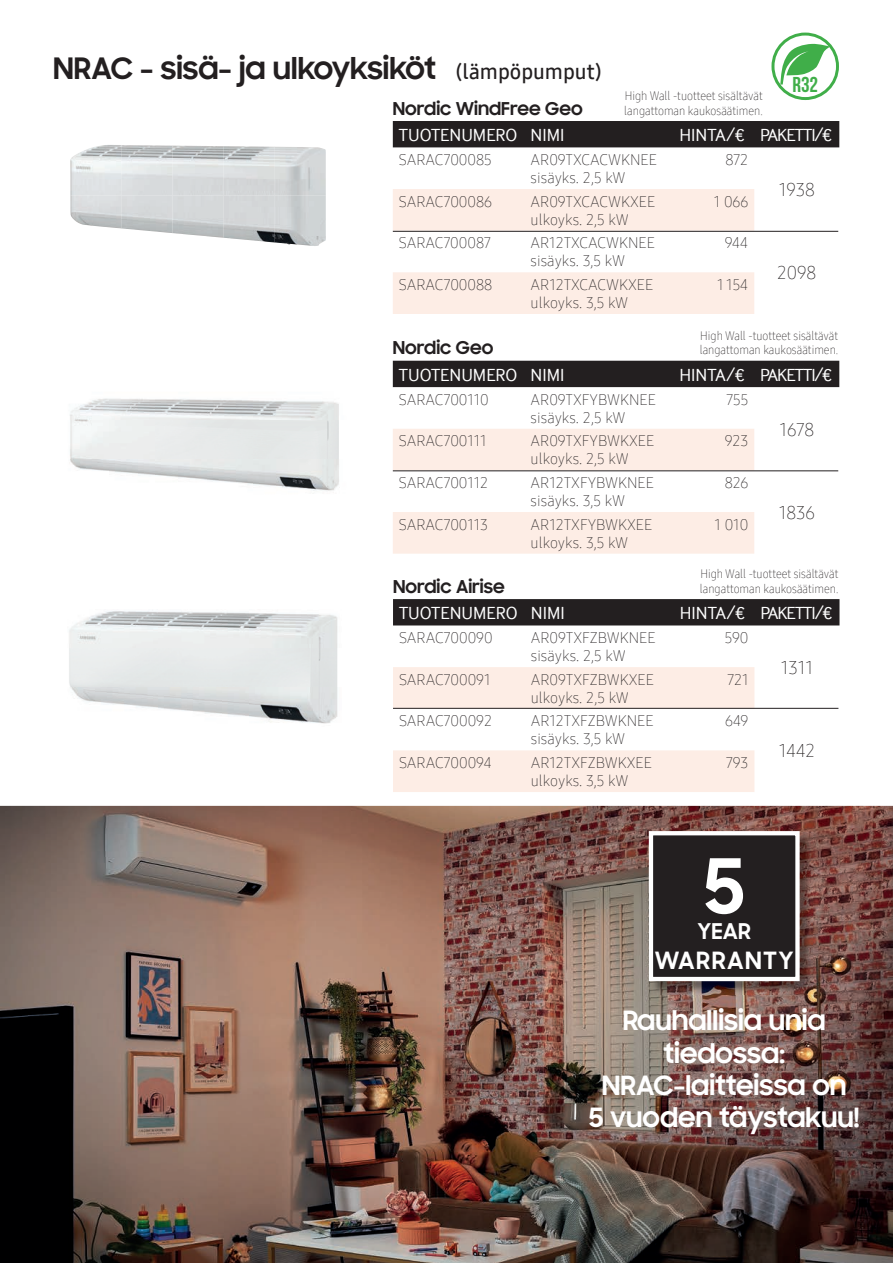
<style>
.page{position:relative;width:893px;height:1263px;background:#fff}
.page>*{position:absolute;margin:0;border:0;box-sizing:border-box;transform-origin:0 0}
.t1{font:700 75.6px "Samsung Sharp Sans";color:#fff}
.t2{font:700 30px "Samsung Sharp Sans";color:#231f20}
.t3{font:700 27px/32.4px "Samsung Sharp Sans";color:#fff;text-align:center}
.t4{font:700 24.15px "Samsung Sharp Sans";letter-spacing:.055em;color:#fff}
.t5{font:700 22.05px "Samsung Sharp Sans";color:#fff}
.t6{font:700 21.6px "Bebas Neue";color:#40ae49}
.t7{font:18px "Samsung Inter Face";letter-spacing:-.05em;color:#fff}
.t8{font:18px "Samsung Inter Face";color:#fff}
.t9{font:700 18px "Samsung Sharp Sans";color:#231f20}
.t10{font:18px "Samsung One 200";color:#231f20}
.t11{font:15px/18px "Samsung One 200";color:#231f20}
.t12{font:12px/14.4px "Samsung One 200 C";color:#231f20}
.s1{font-family:"Samsung One 600";font-weight:400;font-size:21px}
</style>
<div class="page">
<img style="left:70px;top:145px;width:205px;height:50px">
<img style="left:275px;top:147px;width:51px;height:99px">
<img style="left:70px;top:195px;width:51px;height:33px">
<img style="left:121px;top:195px;width:51px;height:38px">
<img style="left:172px;top:195px;width:52px;height:43px">
<img style="left:224px;top:195px;width:51px;height:47px">
<div style="left:393px;top:121px;width:446px;height:26px;background:#231f20"></div>
<svg style="left:393px;top:189px;width:361px;height:125px;fill:#fdede5"></svg>
<hr style="left:393px;top:231px;width:445px;height:1px;background:#231f20">
<div style="left:393px;top:599px;width:446px;height:26px;background:#231f20"></div>
<svg style="left:393px;top:667px;width:361px;height:125px;fill:#fdede5"></svg>
<img style="left:69px;top:610px;width:269px;height:114px">
<hr style="left:393px;top:708px;width:445px;height:1px;background:#231f20">
<div style="left:393px;top:361px;width:446px;height:26px;background:#231f20"></div>
<svg style="left:393px;top:429px;width:361px;height:125px;fill:#fdede5"></svg>
<img style="left:70px;top:398px;width:269px;height:93px">
<hr style="left:393px;top:471px;width:445px;height:1px;background:#231f20">
<img style="left:0;top:806px;width:893px;height:457px">
<img style="left:650px;top:833px;width:163px;height:161px">
<div style="left:651px;top:833px;width:146px;height:146px;background:#231f20"></div>
<div style="left:649px;top:831px;width:151px;height:150px;border:4px solid #fff"></div>
<svg style="left:780px;top:44px;width:50px;height:41px"></svg>
<div style="left:771px;top:33px;width:68px;height:67px;border:3px solid #40ae49;border-radius:50%"></div>
<h2 class="t2" style="left:53px;top:46px;width:550px">NRAC - sisä- ja ulkoyksiköt <span class="s1">(lämpöpumput)</span></h2>
<p class="t9" style="left:393px;top:95px;width:191px">Nordic WindFree Geo</p>
<p class="t12" style="left:624px;top:89px;width:140px">High Wall -tuotteet sisältävät langattoman kaukosäätimen.</p>
<h3 class="t6" style="left:792px;top:73px;width:27px">R32</h3>
<p class="t8" style="left:399px;top:125px;width:167px">TUOTENUMERO NIMI</p>
<p class="t7" style="left:679px;top:125px;width:154px">HINTA/€ PAKETTI/€</p>
<p class="t11" style="left:399px;top:151px;width:94px">SARAC700085</p>
<p class="t11" style="left:531px;top:151px;width:128px">AR09TXCACWKNEE sisäyks. 2,5 kW</p>
<p class="t11" style="left:725px;top:151px;width:24px">872</p>
<p class="t10" style="left:779px;top:178px;width:38px">1938</p>
<p class="t11" style="left:399px;top:192px;width:95px">SARAC700086</p>
<p class="t11" style="left:531px;top:192px;width:126px">AR09TXCACWKXEE ulkoyks. 2,5 kW</p>
<p class="t11" style="left:714px;top:192px;width:36px">1 066</p>
<p class="t11" style="left:399px;top:234px;width:94px">SARAC700087</p>
<p class="t11" style="left:531px;top:234px;width:126px">AR12TXCACWKNEE sisäyks. 3,5 kW</p>
<p class="t11" style="left:725px;top:234px;width:25px">944</p>
<p class="t10" style="left:777px;top:261px;width:41px">2098</p>
<p class="t11" style="left:399px;top:275px;width:95px">SARAC700088</p>
<p class="t11" style="left:531px;top:275px;width:124px">AR12TXCACWKXEE ulkoyks. 3,5 kW</p>
<p class="t11" style="left:717px;top:275px;width:33px">1 154</p>
<p class="t9" style="left:393px;top:334px;width:102px">Nordic Geo</p>
<p class="t12" style="left:700px;top:328px;width:140px">High Wall -tuotteet sisältävät langattoman kaukosäätimen.</p>
<p class="t8" style="left:399px;top:365px;width:167px">TUOTENUMERO NIMI</p>
<p class="t7" style="left:679px;top:365px;width:154px">HINTA/€ PAKETTI/€</p>
<p class="t11" style="left:399px;top:390px;width:91px">SARAC700110</p>
<p class="t11" style="left:531px;top:390px;width:127px">AR09TXFYBWKNEE sisäyks. 2,5 kW</p>
<p class="t11" style="left:726px;top:390px;width:23px">755</p>
<p class="t10" style="left:779px;top:417px;width:36px">1678</p>
<p class="t11" style="left:399px;top:432px;width:89px">SARAC700111</p>
<p class="t11" style="left:531px;top:432px;width:125px">AR09TXFYBWKXEE ulkoyks. 2,5 kW</p>
<p class="t11" style="left:725px;top:432px;width:25px">923</p>
<p class="t11" style="left:399px;top:474px;width:91px">SARAC700112</p>
<p class="t11" style="left:531px;top:474px;width:125px">AR12TXFYBWKNEE sisäyks. 3,5 kW</p>
<p class="t11" style="left:725px;top:474px;width:25px">826</p>
<p class="t10" style="left:779px;top:501px;width:38px">1836</p>
<p class="t11" style="left:399px;top:515px;width:91px">SARAC700113</p>
<p class="t11" style="left:531px;top:515px;width:123px">AR12TXFYBWKXEE ulkoyks. 3,5 kW</p>
<p class="t11" style="left:715px;top:515px;width:35px">1 010</p>
<p class="t9" style="left:393px;top:573px;width:113px">Nordic Airise</p>
<p class="t12" style="left:700px;top:567px;width:140px">High Wall -tuotteet sisältävät langattoman kaukosäätimen.</p>
<p class="t8" style="left:399px;top:603px;width:167px">TUOTENUMERO NIMI</p>
<p class="t7" style="left:680px;top:603px;width:154px">HINTA/€ PAKETTI/€</p>
<p class="t11" style="left:399px;top:629px;width:95px">SARAC700090</p>
<p class="t11" style="left:531px;top:629px;width:126px">AR09TXFZBWKNEE sisäyks. 2,5 kW</p>
<p class="t11" style="left:725px;top:629px;width:25px">590</p>
<p class="t10" style="left:781px;top:656px;width:34px">1311</p>
<p class="t11" style="left:399px;top:670px;width:93px">SARAC700091</p>
<p class="t11" style="left:531px;top:670px;width:125px">AR09TXFZBWKXEE ulkoyks. 2,5 kW</p>
<p class="t11" style="left:727px;top:670px;width:23px">721</p>
<p class="t11" style="left:399px;top:712px;width:94px">SARAC700092</p>
<p class="t11" style="left:531px;top:712px;width:125px">AR12TXFZBWKNEE sisäyks. 3,5 kW</p>
<p class="t11" style="left:725px;top:712px;width:25px">649</p>
<p class="t10" style="left:779px;top:739px;width:38px">1442</p>
<p class="t11" style="left:399px;top:754px;width:94px">SARAC700094</p>
<p class="t11" style="left:531px;top:754px;width:123px">AR12TXFZBWKXEE ulkoyks. 3,5 kW</p>
<p class="t11" style="left:726px;top:754px;width:24px">793</p>
<h1 class="t1" style="left:704px;top:830px;width:42px">5</h1>
<h3 class="t5" style="left:697px;top:914px;width:55px">YEAR</h3>
<h3 class="t4" style="left:655px;top:942px;width:140px">WARRANTY</h3>
<h3 class="t3" style="left:589px;top:1003px;width:272px">Rauhallisia unia tiedossa:<br>NRAC-laitteissa on<br>5 vuoden täystakuu!</h3>
</div>
